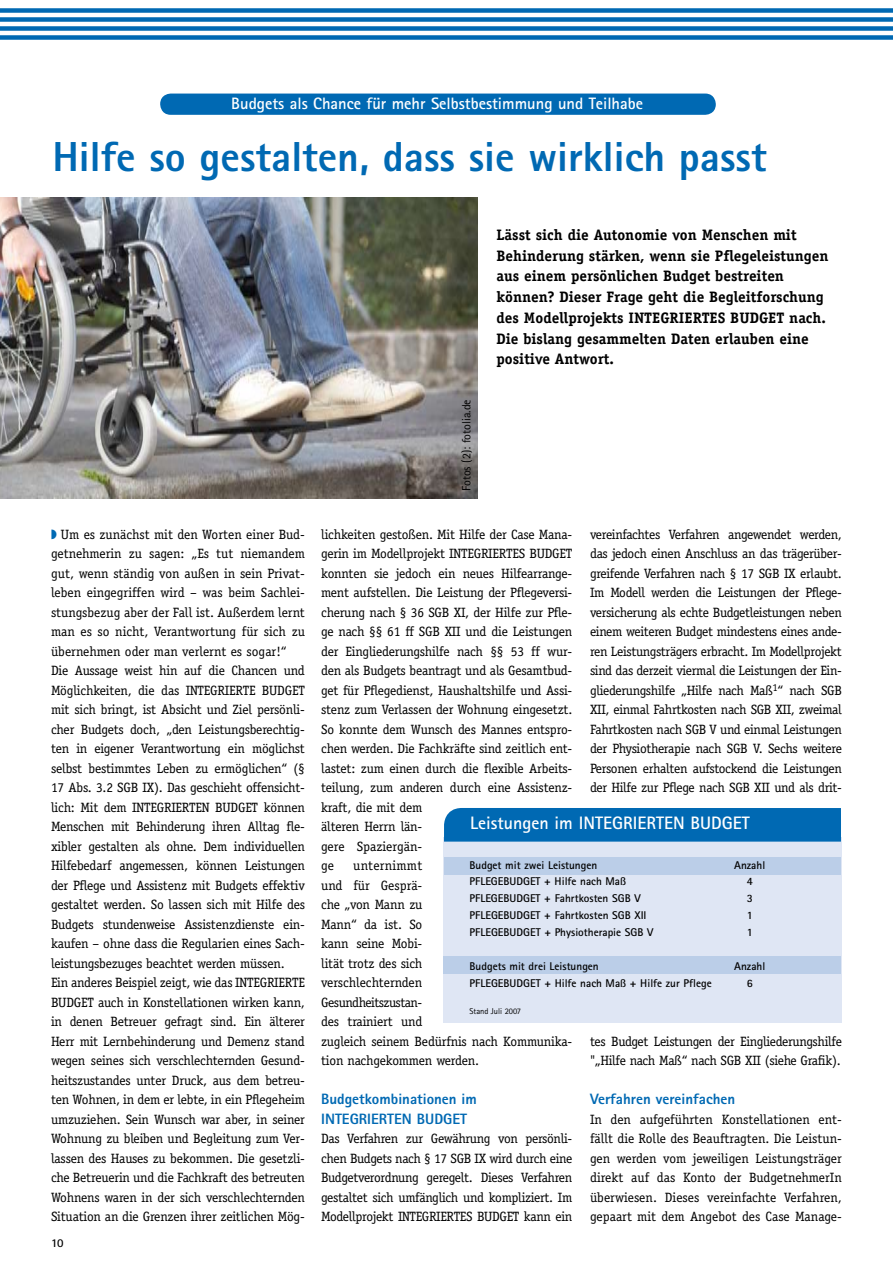
<style>
.page{position:relative;width:893px;height:1263px;background:#fff}
.page>*{position:absolute;margin:0;border:0;box-sizing:border-box;transform-origin:0 0}
.t1{font:800 42px "Rotis Sans Serif";color:#0069b3}
.t2{font:700 18px "Rotis Sans Serif";color:#fff}
.t3{font:700 16.5px "Rotis Sans Serif";color:#fff}
.t4{font:700 15.15px/20.7px "Officina Serif";color:#000}
.t5{font:800 15px/19.5px "Rotis Sans Serif";color:#0069b3}
.t6{font:13.5px/19.5px "Officina Serif";letter-spacing:-.015em;color:#000}
.t7{font:12px "Rotis Sans Serif";color:#000}
.t8{font:700 12px "Rotis Sans Serif";color:#000}
.t9{font:700 11.25px "Rotis Sans Serif";color:#000}
.t10{font:8.4px "Rotis Sans Serif";color:#000}
.s1{color:#0069b3}
</style>
<div class="page">
<div style="left:0;top:8px;width:893px;height:5px;background:#0069b3"></div>
<div style="left:0;top:17px;width:893px;height:5px;background:#0069b3"></div>
<div style="left:0;top:26px;width:893px;height:5px;background:#0069b3"></div>
<div style="left:0;top:35px;width:893px;height:5px;background:#0069b3"></div>
<div style="left:160px;top:94px;width:556px;height:21px;background:#0069b3;border-radius:11px"></div>
<div style="left:444px;top:838px;width:398px;height:185px;background:#dfe6f4"></div>
<div style="left:444px;top:808px;width:397px;height:34px;background:#0069b3"></div>
<div style="left:444px;top:857px;width:397px;height:17px;background:#bbcee8"></div>
<div style="left:444px;top:956px;width:397px;height:17px;background:#bbcee8"></div>
<img style="left:0;top:197px;width:478px;height:302px">
<p class="t3" style="left:231px;top:93px;width:413px">Budgets als Chance für mehr Selbstbestimmung und Teilhabe</p>
<h1 class="t1" style="left:53px;top:130px;width:716px">Hilfe so gestalten, dass sie wirklich passt</h1>
<p class="t6" style="left:51px;top:524px;width:255px"><span class="s1">◗</span> Um es zunächst mit den Worten einer Bud&shy;getnehmerin zu sagen: „Es tut niemandem gut, wenn ständig von außen in sein Privat&shy;leben eingegriffen wird – was beim Sachlei&shy;stungsbezug aber der Fall ist. Außerdem lernt man es so nicht, Verantwortung für sich zu übernehmen oder man verlernt es sogar!“ Die Aussage weist hin auf die Chancen und Möglichkeiten, die das INTEGRIERTE BUDGET mit sich bringt, ist Absicht und Ziel persönli&shy;cher Budgets doch, „den Leistungsberechtig&shy;ten in eigener Verantwortung ein möglichst selbst bestimmtes Leben zu ermöglichen“ (§ 17 Abs. 3.2 SGB IX). Das geschieht offensicht&shy;lich: Mit dem INTEGRIERTEN BUDGET können Menschen mit Behinderung ihren Alltag fle&shy;xibler gestalten als ohne. Dem individuellen Hilfebedarf angemessen, können Leistungen der Pflege und Assistenz mit Budgets effektiv gestaltet werden. So lassen sich mit Hilfe des Budgets stundenweise Assistenzdienste ein&shy;kaufen – ohne dass die Regularien eines Sach&shy;leistungsbezuges beachtet werden müssen.<br>Ein anderes Beispiel zeigt, wie das INTEGRIERTE BUDGET auch in Konstellationen wirken kann, in denen Betreuer gefragt sind. Ein älterer Herr mit Lernbehinderung und Demenz stand wegen seines sich verschlechternden Gesund&shy;heitszustandes unter Druck, aus dem betreu&shy;ten Wohnen, in dem er lebte, in ein Pflegeheim umzuziehen. Sein Wunsch war aber, in seiner Wohnung zu bleiben und Begleitung zum Ver&shy;lassen des Hauses zu bekommen. Die gesetzli&shy;che Betreuerin und die Fachkraft des betreuten Wohnens waren in der sich verschlechternden Situation an die Grenzen ihrer zeitlichen Mög-</p>
<p class="t8" style="left:51px;top:1235px;width:14px">10</p>
<p class="t7" style="left:459px;top:491px;width:93px;rotate:-90deg">Fotos (2): fotolia.de</p>
<p class="t4" style="left:496px;top:224px;width:333px">Lässt sich die Autonomie von Menschen mit Behinderung stärken, wenn sie Pflegeleistungen aus einem persönlichen Budget bestreiten können? Dieser Frage geht die Begleitforschung des Modellprojekts INTEGRIERTES BUDGET nach.<br>Die bislang gesammelten Daten erlauben eine positive Antwort.</p>
<p class="t6" style="left:321px;top:524px;width:253px">lichkeiten gestoßen. Mit Hilfe der Case Mana&shy;gerin im Modellprojekt INTEGRIERTES BUDGET konnten sie jedoch ein neues Hilfearrange&shy;ment aufstellen. Die Leistung der Pflegeversi&shy;cherung nach § 36 SGB XI, der Hilfe zur Pfle&shy;ge nach §§ 61 ff SGB XII und die Leistungen der Eingliederungshilfe nach §§ 53 ff wur&shy;den als Budgets beantragt und als Gesamtbud&shy;get für Pflegedienst, Haushaltshilfe und Assi&shy;stenz zum Verlassen der Wohnung eingesetzt.<br>So konnte dem Wunsch des Mannes entspro&shy;chen werden. Die Fachkräfte sind zeitlich ent&shy;lastet: zum einen durch die flexible Arbeits&shy;teilung, zum anderen durch eine Assistenz&shy;kraft, die mit dem<br>älteren Herrn län-<br>gere Spaziergän-<br>ge</p>
<p class="t6" style="left:590px;top:524px;width:253px;text-align:justify">vereinfachtes Verfahren angewendet werden, das jedoch einen Anschluss an das trägerüber&shy;greifende Verfahren nach § 17 SGB IX erlaubt.<br>Im Modell werden die Leistungen der Pflege&shy;versicherung als echte Budgetleistungen neben einem weiteren Budget mindestens eines ande&shy;ren Leistungsträgers erbracht. Im Modellprojekt sind das derzeit viermal die Leistungen der Ein&shy;gliederungshilfe „Hilfe nach Maß<sup>1</sup>“ nach SGB XII, einmal Fahrtkosten nach SGB XII, zweimal Fahrtkosten nach SGB V und einmal Leistungen der Physiotherapie nach SGB V. Sechs weitere Personen erhalten aufstockend die Leistungen der Hilfe zur Pflege nach SGB XII und als drit-</p>
<h2 class="t2" style="left:470px;top:811px;width:119px">Leistungen im integrierten</h2>
<h2 class="t2" style="left:691px;top:811px;width:21px">Budget</h2>
<p class="t9" style="left:469px;top:858px;width:129px">Budget mit zwei Leistungen</p>
<p class="t9" style="left:734px;top:858px;width:33px">Anzahl</p>
<p class="t9" style="left:469px;top:874px;width:13px">Pflegebudget</p>
<p class="t9" style="left:544px;top:874px;width:83px">+ Hilfe nach Maß</p>
<p class="t9" style="left:747px;top:874px;width:8px">4</p>
<p class="t9" style="left:469px;top:891px;width:13px">Pflegebudget</p>
<p class="t9" style="left:544px;top:891px;width:98px">+ Fahrtkosten SGB V</p>
<p class="t9" style="left:747px;top:891px;width:4px">3</p>
<p class="t9" style="left:469px;top:908px;width:13px">Pflegebudget</p>
<p class="t9" style="left:544px;top:908px;width:104px">+ Fahrtkosten SGB XII</p>
<p class="t9" style="left:747px;top:908px;width:8px">1</p>
<p class="t9" style="left:469px;top:925px;width:13px">Pflegebudget</p>
<p class="t9" style="left:544px;top:925px;width:111px">+ Physiotherapie SGB V</p>
<p class="t9" style="left:747px;top:925px;width:8px">1</p>
<p class="t9" style="left:469px;top:959px;width:131px">Budgets mit drei Leistungen</p>
<p class="t9" style="left:734px;top:959px;width:33px">Anzahl</p>
<p class="t9" style="left:469px;top:976px;width:13px">Pflegebudget</p>
<p class="t9" style="left:544px;top:976px;width:169px">+ Hilfe nach Maß + Hilfe zur Pflege</p>
<p class="t9" style="left:747px;top:976px;width:8px">6</p>
<p class="t10" style="left:469px;top:1006px;width:53px">Stand Juli 2007</p>
<p class="t6" style="left:321px;top:856px;width:253px;text-indent:32px">unternimmt<br>und für Gesprä-<br>che „von Mann zu<br>Mann“ da ist. So<br>kann seine Mobi-<br>lität trotz des sich<br>verschlechternden<br>Gesundheitszustan-<br>des trainiert und<br>zugleich seinem Bedürfnis nach Kommunika&shy;tion nachgekommen werden.</p>
<p class="t5" style="left:321px;top:1089px;width:157px">Budgetkombinationen im<br>INTEGRIERTEN BUDGET</p>
<p class="t6" style="left:321px;top:1129px;width:253px;text-align:justify">Das Verfahren zur Gewährung von persönli&shy;chen Budgets nach § 17 SGB IX wird durch eine Budgetverordnung geregelt. Dieses Verfahren gestaltet sich umfänglich und kompliziert. Im Modellprojekt INTEGRIERTES BUDGET kann ein</p>
<p class="t6" style="left:590px;top:1031px;width:253px">tes Budget Leistungen der Eingliederungshilfe "„Hilfe nach Maß“ nach SGB XII (siehe Grafik).</p>
<p class="t5" style="left:590px;top:1089px;width:147px">Verfahren vereinfachen</p>
<p class="t6" style="left:590px;top:1109px;width:253px;text-align:justify">In den aufgeführten Konstellationen ent&shy;fällt die Rolle des Beauftragten. Die Leistun&shy;gen werden vom jeweiligen Leistungsträger direkt auf das Konto der BudgetnehmerIn überwiesen. Dieses vereinfachte Verfahren, gepaart mit dem Angebot des Case Manage-</p>
</div>
